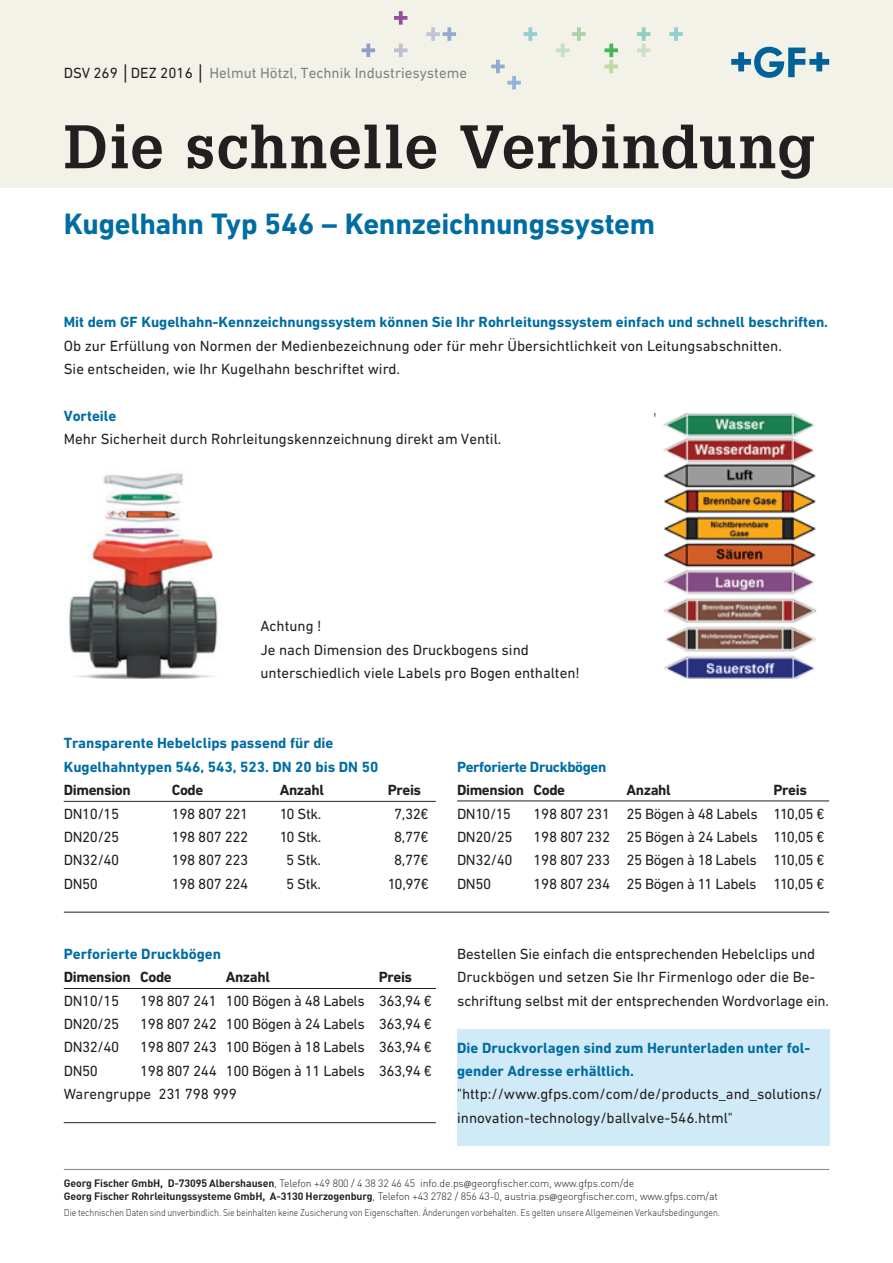
<style>
.page{position:relative;width:893px;height:1263px;background:#fff}
.page>*{position:absolute;margin:0;border:0;box-sizing:border-box;transform-origin:0 0}
.t1{font:700 60px "Glypha LT";letter-spacing:.015em;color:#231f20}
.t2{font:700 30px "DIN Next W1 G";letter-spacing:-.005em;color:#006da2}
.t3{font:15px/23.4px "DIN Next W1 G";letter-spacing:-.005em;color:#231f20}
.t4{font:15px/23.4px "DIN Next W1 G";letter-spacing:-.025em;color:#231f20}
.t5{font:700 15px/23.4px "DIN Next W1 G";color:#006da2}
.t6{font:700 15px "DIN Next W1 G";letter-spacing:-.025em;color:#231f20}
.t7{font:15px "DIN Next W1 G";color:#808285}
.t8{font:700 15px "DIN Next W1 G";letter-spacing:-.025em;color:#006da2}
.t9{font:300 10.5px/12.6px "DIN";letter-spacing:-.01em;color:#231f20}
.t10{font:300 9.75px "DIN";letter-spacing:-.01em;color:#231f20;scale:.9 1}
.s1{color:#231f20}
.s2{font-family:"Arial";color:#231f20}
.s3{font-weight:700}
.s4{font-family:"Myriad Pro";font-weight:400}
</style>
<div class="page">
<hr style="left:64px;top:1169px;width:765px;height:1px;background:#808285">
<div style="left:0;top:0;width:893px;height:187px;background:#f2f2e9"></div>
<svg style="left:731px;top:47px;width:98px;height:31px"></svg>
<svg style="left:362px;top:44px;width:13px;height:13px"></svg>
<svg style="left:394px;top:11px;width:13px;height:14px"></svg>
<svg style="left:394px;top:44px;width:13px;height:13px"></svg>
<svg style="left:426px;top:27px;width:30px;height:14px"></svg>
<svg style="left:491px;top:60px;width:30px;height:29px"></svg>
<svg style="left:524px;top:27px;width:13px;height:14px"></svg>
<svg style="left:556px;top:27px;width:30px;height:30px"></svg>
<svg style="left:604px;top:44px;width:14px;height:29px"></svg>
<svg style="left:637px;top:27px;width:13px;height:30px"></svg>
<svg style="left:669px;top:27px;width:14px;height:14px"></svg>
<div style="left:457px;top:1029px;width:372px;height:117px;background:#d1eaf8"></div>
<img style="left:69px;top:473px;width:149px;height:205px">
<img style="left:654px;top:413px;width:163px;height:265px">
<hr style="left:64px;top:801px;width:372px;height:1px;background:#231f20">
<hr style="left:457px;top:801px;width:372px;height:1px;background:#231f20">
<hr style="left:64px;top:988px;width:372px;height:1px;background:#231f20">
<hr style="left:64px;top:912px;width:765px;height:1px;background:#231f20">
<hr style="left:64px;top:1122px;width:372px;height:1px;background:#231f20">
<p class="t7" style="left:64px;top:64px;width:405px"><span class="s1">DSV 269</span> <span class="s2">│</span><span class="s1">DEZ 2016</span> <span class="s2">│</span> Helmut Hötzl, Technik Industriesysteme</p>
<h1 class="t1" style="left:64px;top:110px;width:753px">Die schnelle Verbindung</h1>
<h2 class="t2" style="left:64px;top:206px;width:593px">Kugelhahn Typ 546 – Kennzeichnungssystem</h2>
<p class="t5" style="left:64px;top:311px;width:766px">Mit dem GF Kugelhahn-Kennzeichnungssystem können Sie Ihr Rohrleitungssystem einfach und schnell beschriften.</p>
<p class="t3" style="left:64px;top:334px;width:720px">Ob zur Erfüllung von Normen der Medienbezeichnung oder für mehr Übersichtlichkeit von Leitungsabschnitten.<br>Sie entscheiden, wie Ihr Kugelhahn beschriftet wird.</p>
<p class="t5" style="left:64px;top:404px;width:54px">Vorteile</p>
<p class="t3" style="left:64px;top:427px;width:439px">Mehr Sicherheit durch Rohrleitungskennzeichnung direkt am Ventil.</p>
<p class="t3" style="left:260px;top:614px;width:321px">Achtung !<br>Je nach Dimension des Druckbogens sind unterschiedlich viele Labels pro Bogen enthalten!</p>
<p class="t5" style="left:64px;top:731px;width:316px">Transparente Hebelclips passend für die<br>Kugelhahntypen 546, 543, 523. DN 20 bis DN 50</p>
<p class="t6" style="left:64px;top:781px;width:69px">Dimension</p>
<p class="t6" style="left:172px;top:781px;width:33px">Code</p>
<p class="t6" style="left:280px;top:781px;width:46px">Anzahl</p>
<p class="t6" style="left:388px;top:781px;width:35px">Preis</p>
<p class="t3" style="left:64px;top:802px;width:57px">DN10/15</p>
<p class="t4" style="left:172px;top:802px;width:78px">198 807 221</p>
<p class="t3" style="left:280px;top:802px;width:43px">10 Stk.</p>
<p class="t3" style="left:394px;top:802px;width:36px">7,32€</p>
<p class="t3" style="left:64px;top:825px;width:57px">DN20/25</p>
<p class="t4" style="left:172px;top:825px;width:78px">198 807 222</p>
<p class="t3" style="left:280px;top:825px;width:43px">10 Stk.</p>
<p class="t3" style="left:394px;top:825px;width:36px">8,77€</p>
<p class="t3" style="left:64px;top:848px;width:57px">DN32/40</p>
<p class="t4" style="left:172px;top:848px;width:78px">198 807 223</p>
<p class="t3" style="left:286px;top:848px;width:36px">5 Stk.</p>
<p class="t3" style="left:394px;top:848px;width:36px">8,77€</p>
<p class="t3" style="left:64px;top:872px;width:36px">DN50</p>
<p class="t4" style="left:172px;top:872px;width:78px">198 807 224</p>
<p class="t3" style="left:286px;top:872px;width:36px">5 Stk.</p>
<p class="t3" style="left:388px;top:872px;width:43px">10,97€</p>
<p class="t5" style="left:64px;top:942px;width:159px">Perforierte Druckbögen</p>
<p class="t6" style="left:64px;top:968px;width:110px">Dimension Code</p>
<p class="t6" style="left:226px;top:968px;width:46px">Anzahl</p>
<p class="t6" style="left:379px;top:968px;width:35px">Preis</p>
<p class="t3" style="left:64px;top:989px;width:57px">DN10/15</p>
<p class="t4" style="left:140px;top:989px;width:293px">198 807 241 100 Bögen à 48 Labels 363,94 €</p>
<p class="t3" style="left:64px;top:1012px;width:57px">DN20/25</p>
<p class="t4" style="left:140px;top:1012px;width:293px">198 807 242 100 Bögen à 24 Labels 363,94 €</p>
<p class="t3" style="left:64px;top:1035px;width:57px">DN32/40</p>
<p class="t4" style="left:140px;top:1035px;width:293px">198 807 243 100 Bögen à 18 Labels 363,94 €</p>
<p class="t3" style="left:64px;top:1059px;width:36px">DN50</p>
<p class="t4" style="left:64px;top:1059px;width:370px;text-indent:77px">198 807 244 100 Bögen à 11 Labels 363,94 €<br>Warengruppe 231 798 999</p>
<p class="t8" style="left:457px;top:758px;width:151px">Perforierte Druckbögen</p>
<p class="t6" style="left:457px;top:781px;width:110px">Dimension Code</p>
<p class="t6" style="left:626px;top:781px;width:46px">Anzahl</p>
<p class="t6" style="left:773px;top:781px;width:35px">Preis</p>
<p class="t3" style="left:457px;top:802px;width:55px">DN10/15</p>
<p class="t4" style="left:533px;top:802px;width:293px">198 807 231 25 Bögen à 48 Labels 110,05 €</p>
<p class="t3" style="left:457px;top:825px;width:57px">DN20/25</p>
<p class="t4" style="left:533px;top:825px;width:293px">198 807 232 25 Bögen à 24 Labels 110,05 €</p>
<p class="t3" style="left:457px;top:848px;width:57px">DN32/40</p>
<p class="t4" style="left:533px;top:848px;width:293px">198 807 233 25 Bögen à 18 Labels 110,05 €</p>
<p class="t3" style="left:457px;top:872px;width:36px">DN50</p>
<p class="t4" style="left:533px;top:872px;width:293px">198 807 234 25 Bögen à 11 Labels 110,05 €</p>
<p class="t3" style="left:457px;top:942px;width:373px">Bestellen Sie einfach die entsprechenden Hebelclips und<br>Druckbögen und setzen Sie Ihr Firmenlogo oder die Be&shy;schriftung selbst mit der entsprechenden Wordvorlage ein.</p>
<p class="t5" style="left:457px;top:1036px;width:355px">Die Druckvorlagen sind zum Herunterladen unter fol&shy;gender Adresse erhältlich.</p>
<p class="t3" style="left:457px;top:1082px;width:367px">"http://www.gfps.com/com/de/products_and_solutions/ innovation-technology/ballvalve-546.html"</p>
<p class="t9" style="left:64px;top:1177px;width:656px"><span class="s3">Georg Fischer GmbH, D-73095 Albershausen</span>, Telefon +49 800 / 4 38 32 46 45 info.de.ps<span class="s4">@</span>georgfischer.com, www.gfps.com/de<br><span class="s3">Georg Fischer Rohrleitungssysteme GmbH, A-3130 Herzogenburg</span>, Telefon +43 2782 / 856 43-0, austria.ps<span class="s4">@</span>georgfischer.com, www.gfps.com/at</p>
<p class="t10" style="left:64px;top:1206px;width:731px">Die technischen Daten sind unverbindlich. Sie beinhalten keine Zusicherung von Eigenschaften. Änderungen vorbehalten. Es gelten unsere Allgemeinen Verkaufsbedingungen.</p>
</div>
